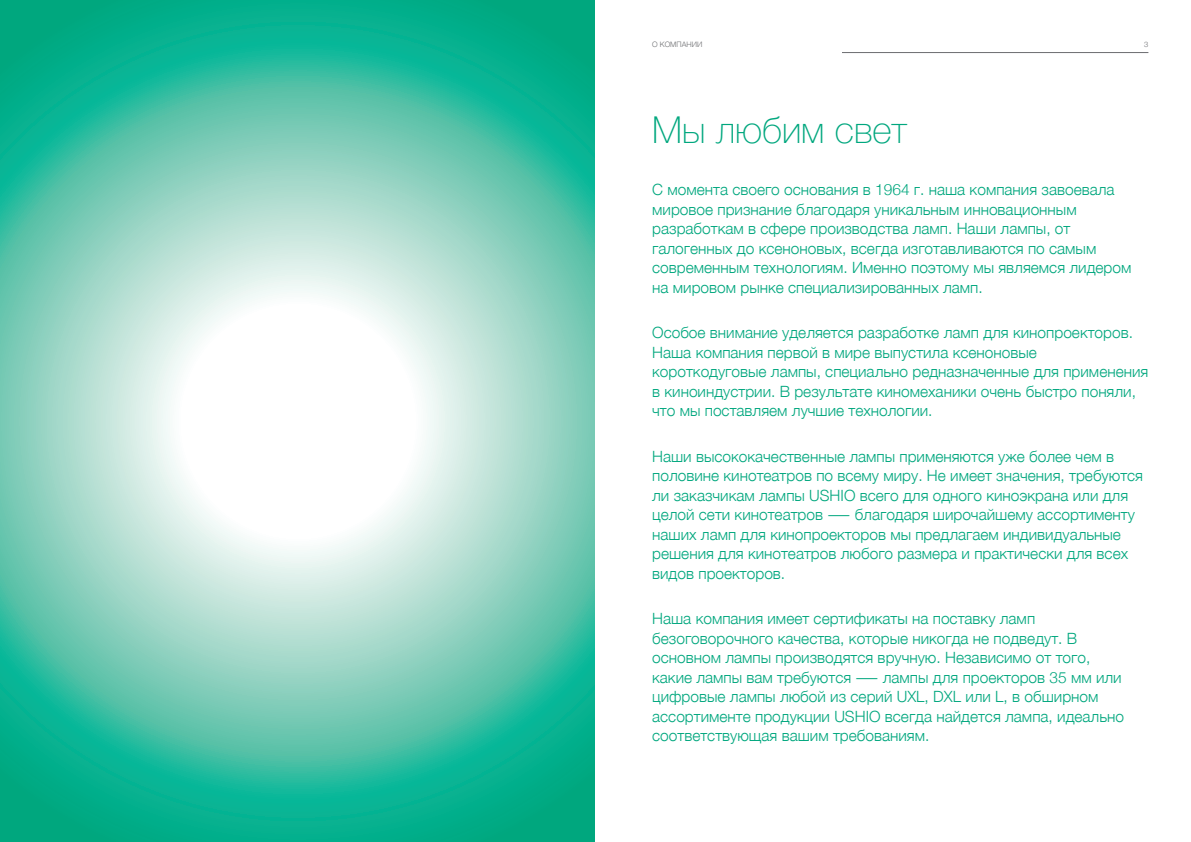
<style>
.page{position:relative;width:1191px;height:842px;background:#fff}
.page>*{position:absolute;margin:0;border:0;box-sizing:border-box;transform-origin:0 0}
.t1{font:100 37px "Helvetica Neue";color:#00a77e}
.highlight{font:300 15.5px/19.5px "Helvetica Neue";color:#00a77e}
.t2{font:300 7.5px "Helvetica Neue";color:#6c6d70}
</style>
<div class="page">
<hr style="left:652px;top:52px;width:496px;height:1px;background:#6c6d70">
<svg style="left:0;top:0;width:595px;height:842px;background:#7bd0bc"></svg>
<div style="left:595px;top:0;width:247px;height:842px;background:#fff"></div>
<p class="t2" style="left:652px;top:38px;width:52px">О КОМПАНИИ</p>
<p class="t2" style="left:1144px;top:38px;width:6px">3</p>
<p class="t1" style="left:652px;top:102px;width:257px">Мы любим свет</p>
<p class="highlight" style="left:652px;top:179px;width:481px">С момента своего основания в 1964 г. наша компания завоевала мировое признание благодаря уникальным инновационным разработкам в сфере производства ламп. Наши лампы, от галогенных до ксеноновых, всегда изготавливаются по самым современным технологиям. Именно поэтому мы являемся лидером на мировом рынке специализированных ламп.</p>
<p class="highlight" style="left:652px;top:322px;width:497px">Особое внимание уделяется разработке ламп для кинопроекторов.<br>Наша компания первой в мире выпустила ксеноновые короткодуговые лампы, специально редназначенные для применения в киноиндустрии. В результате киномеханики очень быстро поняли, что мы поставляем лучшие технологии.</p>
<p class="highlight" style="left:652px;top:445px;width:492px">Наши высококачественные лампы применяются уже более чем в половине кинотеатров по всему миру. Не имеет значения, требуются ли заказчикам лампы USHIO всего для одного киноэкрана или для целой сети кинотеатров ― благодаря широчайшему ассортименту наших ламп для кинопроекторов мы предлагаем индивидуальные решения для кинотеатров любого размера и практически для всех видов проекторов.</p>
<p class="highlight" style="left:652px;top:608px;width:473px">Наша компания имеет сертификаты на поставку ламп безоговорочного качества, которые никогда не подведут. В основном лампы производятся вручную. Независимо от того, какие лампы вам требуются ― лампы для проекторов 35 мм или цифровые лампы любой из серий UXL, DXL или L, в обширном ассортименте продукции USHIO всегда найдется лампа, идеально соответствующая вашим требованиям.</p>
</div>
